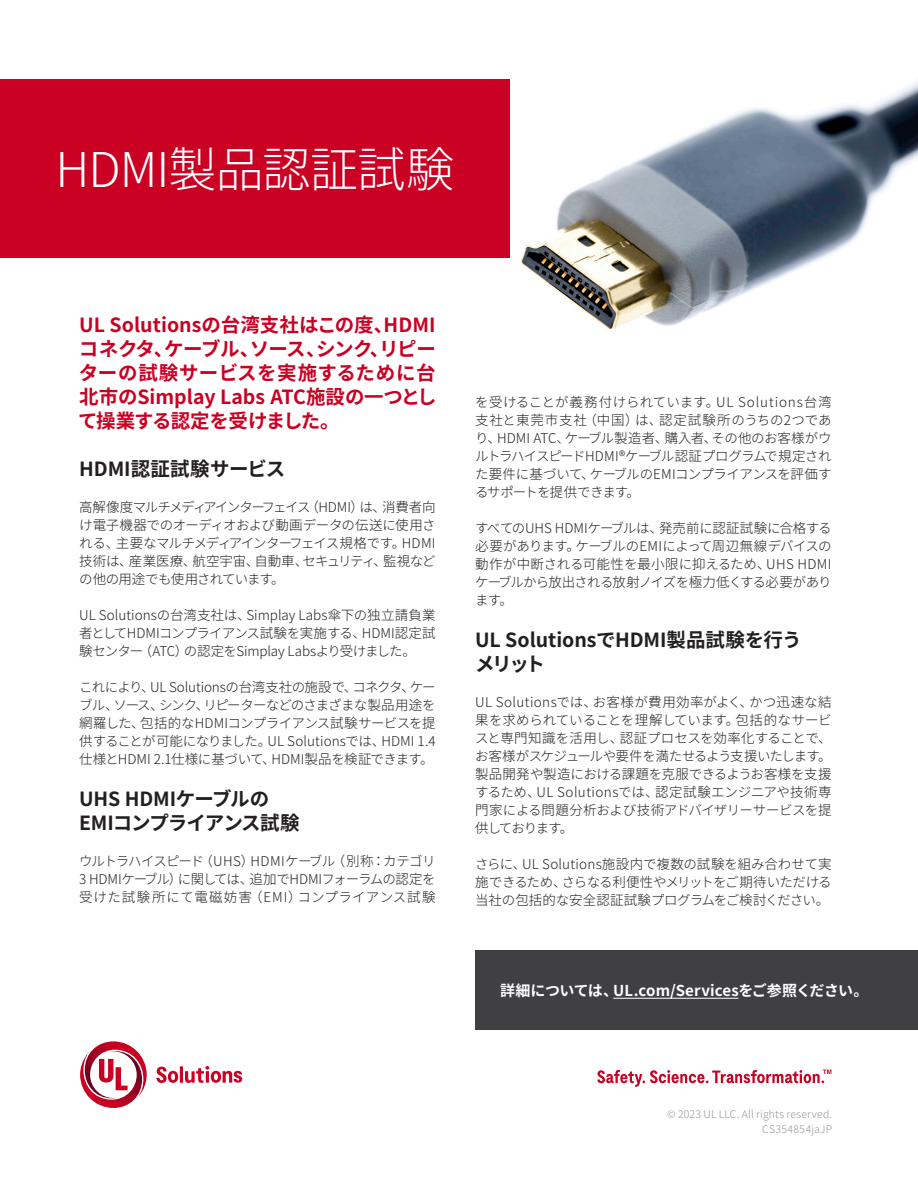
<style>
.page{position:relative;width:918px;height:1188px;background:#fff}
.page>*{position:absolute;margin:0;border:0;box-sizing:border-box;transform-origin:0 0}
.Cover_Headline{font:300 48px "Noto Sans CJ Kjp";letter-spacing:-.015em;color:#fff}
.t1{font:700 19.5px/24px "Noto Sans CJ Kjp";color:#ca0123;text-align:justify}
.Subhead{font:700 19.5px/24px "Noto Sans CJ Kjp";letter-spacing:-.005em;color:#231f20}
.Subhead-2{font:700 19.5px/24px "Noto Sans CJ Kjp";letter-spacing:-.03em;color:#231f20}
.CTA{font:700 15px "Noto Sans CJ Kjp";letter-spacing:-.005em;color:#fff}
.Body_Copy{font:300 13.5px/18px "Noto Sans CJ Kjp";letter-spacing:-.02em;color:#231f20;text-align:justify}
.Copyright_Informatio{font:300 10.5px "Noto Sans CJ Kjp";letter-spacing:.02em;color:#939598}
</style>
<div class="page">
<svg style="left:80px;top:1041px;width:162px;height:67px"></svg>
<img style="left:521px;top:81px;width:397px;height:249px">
<div style="left:0;top:79px;width:510px;height:179px;background:#ca0123"></div>
<svg style="left:597px;top:1070px;width:234px;height:17px"></svg>
<div style="left:475px;top:950px;width:443px;height:80px;background:#404042"></div>
<hr style="left:613px;top:998px;width:125px;height:1px;background:#fff">
<h1 class="Cover_Headline" style="left:56px;top:143px;width:400px">HDMI製品認証試験</h1>
<p class="t1" style="left:78px;top:314px;width:360px">UL Solutionsの台湾支社はこの度、HDMIコネクタ、ケーブル、ソース、シンク、リピーターの試験サービスを実施するために台北市のSimplay Labs ATC施設の一つとして操業する認定を受けました。</p>
<h3 class="Subhead" style="left:79px;top:458px;width:208px">HDMI認証試験サービス</h3>
<p class="Body_Copy" style="left:79px;top:499px;width:358px">高解像度マルチメディアインターフェイス（HDMI）は、消費者向け電子機器でのオーディオおよび動画データの伝送に使用される、主要なマルチメディアインターフェイス規格です。HDMI技術は、産業医療、航空宇宙、自動車、セキュリティ、監視などの他の用途でも使用されています。</p>
<p class="Body_Copy" style="left:79px;top:607px;width:358px">UL Solutionsの台湾支社は、Simplay Labs傘下の独立請負業者としてHDMIコンプライアンス試験を実施する、HDMI認定試験センター（ATC）の認定をSimplay Labsより受けました。</p>
<p class="Body_Copy" style="left:79px;top:679px;width:358px">これにより、UL Solutionsの台湾支社の施設で、コネクタ、ケーブル、ソース、シンク、リピーターなどのさまざまな製品用途を網羅した、包括的なHDMIコンプライアンス試験サービスを提供することが可能になりました。UL Solutionsでは、HDMI 1.4仕様とHDMI 2.1仕様に基づいて、HDMI製品を検証できます。</p>
<h3 class="Subhead-2" style="left:79px;top:788px;width:222px">UHS HDMIケーブルの<br>EMIコンプライアンス試験</h3>
<p class="Body_Copy" style="left:79px;top:853px;width:358px">ウルトラハイスピード（UHS）HDMIケーブル（別称：カテゴリ3 HDMIケーブル）に関しては、追加でHDMIフォーラムの認定を受けた試験所にて電磁妨害（EMI）コンプライアンス試験</p>
<p class="Body_Copy" style="left:475px;top:393px;width:358px">を受けることが義務付けられています。UL Solutions台湾支社と東莞市支社（中国）は、認定試験所のうちの2つであり、HDMI ATC、ケーブル製造者、購入者、その他のお客様がウルトラハイスピードHDMI®ケーブル認証プログラムで規定された要件に基づいて、ケーブルのEMIコンプライアンスを評価するサポートを提供できます。</p>
<p class="Body_Copy" style="left:475px;top:519px;width:358px">すべてのUHS HDMIケーブルは、発売前に認証試験に合格する必要があります。ケーブルのEMIによって周辺無線デバイスの動作が中断される可能性を最小限に抑えるため、UHS HDMIケーブルから放出される放射ノイズを極力低くする必要があります。</p>
<h3 class="Subhead" style="left:475px;top:628px;width:328px">UL SolutionsでHDMI製品試験を行うメリット</h3>
<p class="Body_Copy" style="left:475px;top:693px;width:358px">UL Solutionsでは、お客様が費用効率がよく、かつ迅速な結果を求められていることを理解しています。包括的なサービスと専門知識を活用し、認証プロセスを効率化することで、お客様がスケジュールや要件を満たせるよう支援いたします。製品開発や製造における課題を克服できるようお客様を支援するため、UL Solutionsでは、認定試験エンジニアや技術専門家による問題分析および技術アドバイザリーサービスを提供しております。</p>
<p class="Body_Copy" style="left:475px;top:855px;width:358px">さらに、UL Solutions施設内で複数の試験を組み合わせて実施できるため、さらなる利便性やメリットをご期待いただける当社の包括的な安全認証試験プログラムをご検討ください。</p>
<h6 class="CTA" style="left:500px;top:982px;width:370px">詳細については、UL.com/Servicesをご参照ください。</h6>
<p class="Copyright_Informatio" style="left:667px;top:1108px;width:167px">© 2023 UL LLC. All rights reserved.</p>
<p class="Copyright_Informatio" style="left:762px;top:1123px;width:72px">CS354854jaJP</p>
</div>
